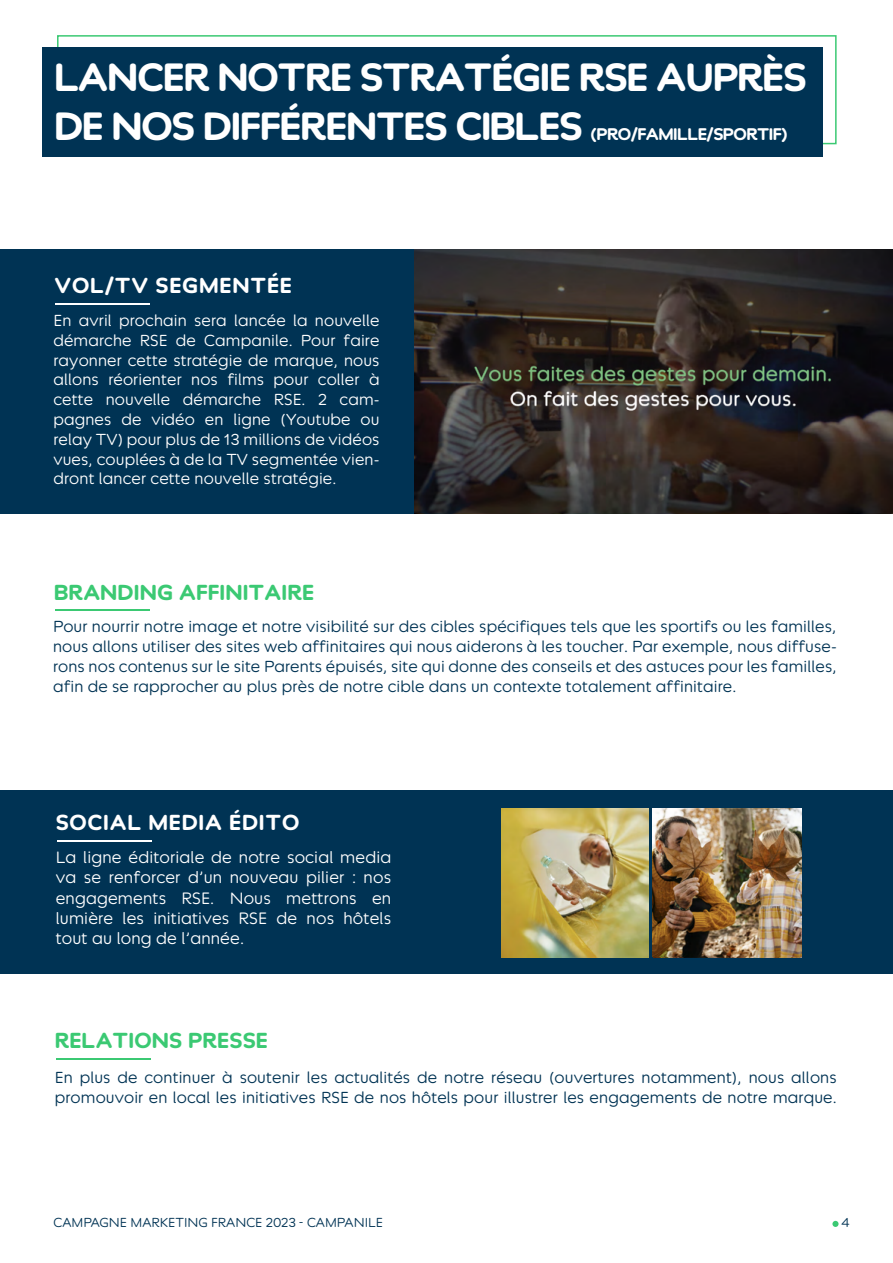
<style>
.page{position:relative;width:893px;height:1263px;background:#fff}
.page>*{position:absolute;margin:0;border:0;box-sizing:border-box;transform-origin:0 0}
.t1{font:700 40.8px/48.9px "Campanile";letter-spacing:-.03em;color:#fff}
.t2{font:700 22.5px "Campanile";letter-spacing:.005em;color:#3bc973}
.t3{font:700 22.5px "Campanile";letter-spacing:.035em;color:#fff}
.t4{font:700 17.55px "Campanile";letter-spacing:-.03em;color:#fff}
.t5{font:300 17.1px/20.4px "Campanile";letter-spacing:.005em;color:#fff;text-align:justify}
.t6{font:300 16.5px/19.8px "Campanile";letter-spacing:.005em;color:#003354;text-align:justify}
.t7{font:300 16.5px/19.8px "Campanile";letter-spacing:.005em;color:#fff;text-align:justify}
.t8{font:300 13.5px "Campanile";color:#003354}
</style>
<div class="page">
<div style="left:0;top:249px;width:415px;height:264px;background:#003354"></div>
<div style="left:0;top:790px;width:893px;height:184px;background:#003354"></div>
<svg style="left:832px;top:1221px;width:6px;height:6px"></svg>
<div style="left:57px;top:35px;width:780px;height:109px;border:2px solid #3bc973"></div>
<div style="left:43px;top:47px;width:780px;height:109px;background:#003354"></div>
<hr style="left:56px;top:1058px;width:95px;height:1px;background:#3bc973">
<hr style="left:57px;top:840px;width:94px;height:1px;background:#fff">
<hr style="left:55px;top:610px;width:95px;height:1px;background:#3bc973">
<hr style="left:55px;top:303px;width:95px;height:1px;background:#fff">
<img style="left:653px;top:808px;width:148px;height:149px">
<img style="left:501px;top:808px;width:147px;height:149px">
<img style="left:414px;top:249px;width:479px;height:263px">
<h1 class="t1" style="left:54px;top:54px;width:754px">LANCER NOTRE STRATÉGIE RSE AUPRÈS<br>DE NOS DIFFÉRENTES CIBLES</h1>
<p class="t4" style="left:590px;top:124px;width:199px">(PRO/FAMILLE/SPORTIF)</p>
<h2 class="t3" style="left:54px;top:273px;width:239px">VOL/TV SEGMENTÉE</h2>
<p class="t7" style="left:53px;top:311px;width:328px">En avril prochain sera lancée la nouvelle démarche RSE de Campanile. Pour faire rayonner cette stratégie de marque, nous allons réorienter nos films pour coller à cette nouvelle démarche RSE. 2 cam&shy;pagnes de vidéo en ligne (Youtube ou relay TV) pour plus de 13 millions de vidéos vues, couplées à de la TV segmentée vien&shy;dront lancer cette nouvelle stratégie.</p>
<h2 class="t2" style="left:55px;top:579px;width:261px">BRANDING AFFINITAIRE</h2>
<p class="t6" style="left:53px;top:617px;width:785px">Pour nourrir notre image et notre visibilité sur des cibles spécifiques tels que les sportifs ou les familles, nous allons utiliser des sites web affinitaires qui nous aiderons à les toucher. Par exemple, nous diffuse&shy;rons nos contenus sur le site Parents épuisés, site qui donne des conseils et des astuces pour les familles, afin de se rapprocher au plus près de notre cible dans un contexte totalement affinitaire.</p>
<h2 class="t3" style="left:56px;top:810px;width:245px">SOCIAL MEDIA ÉDITO</h2>
<p class="t5" style="left:56px;top:847px;width:337px">La ligne éditoriale de notre social media va se renforcer d’un nouveau pilier : nos engagements RSE. Nous mettrons en lumière les initiatives RSE de nos hôtels tout au long de l’année.</p>
<h2 class="t2" style="left:55px;top:1028px;width:215px">RELATIONS PRESSE</h2>
<p class="t6" style="left:55px;top:1068px;width:783px">En plus de continuer à soutenir les actualités de notre réseau (ouvertures notamment), nous allons promouvoir en local les initiatives RSE de nos hôtels pour illustrer les engagements de notre marque.</p>
<p class="t8" style="left:53px;top:1215px;width:331px">CAMPAGNE MARKETING FRANCE 2023 - CAMPANILE</p>
<p class="t8" style="left:841px;top:1215px;width:10px">4</p>
</div>
